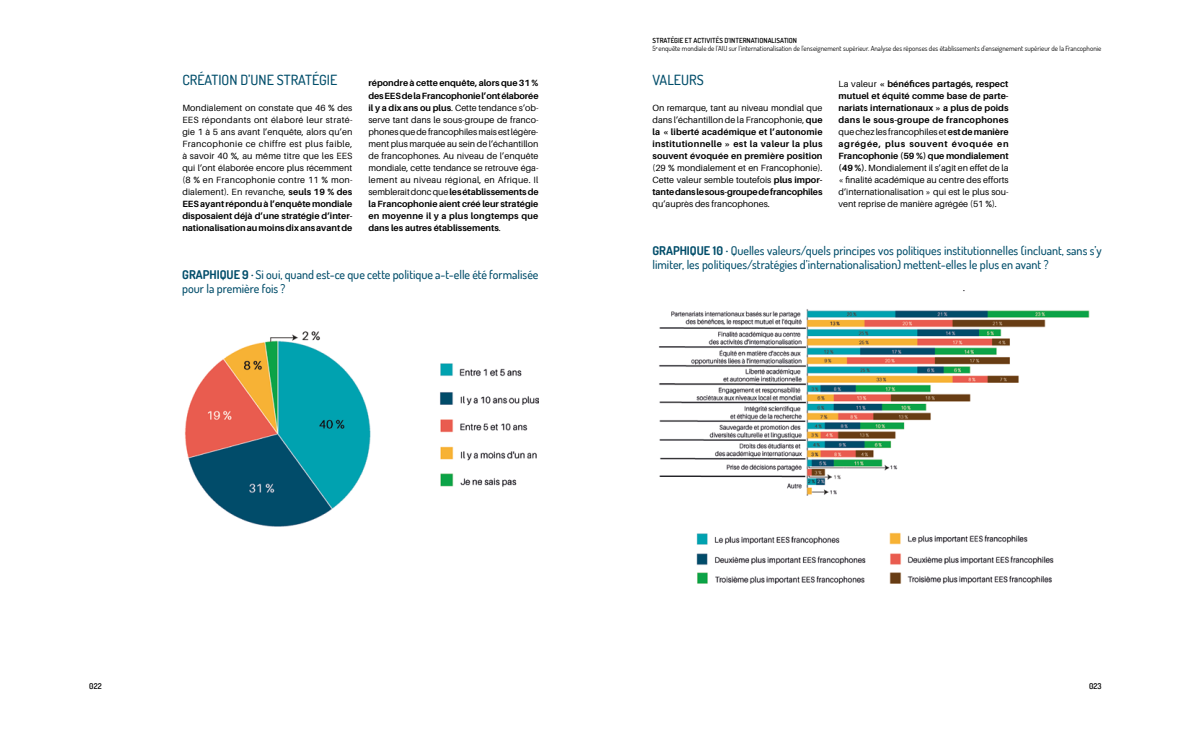
<style>
.page{position:relative;width:1191px;height:738px;background:#fff}
.page>*{position:absolute;margin:0;border:0;box-sizing:border-box;transform-origin:0 0}
.t1{font:500 14px "Dosis";color:#004d6a}
.t2{font:500 12px/14.4px "Dosis";color:#004d6a}
.t3{font:9px/12px "Aileron";color:#000;text-align:justify}
.t4{font:700 9px/12px "Aileron";letter-spacing:.015em;color:#000;text-align:justify}
.t5{font:600 8px "Dosis";color:#000}
.t6{font:7px/8.4px "Dosis";color:#000}
.s1{font-weight:700}
.s2{font-weight:600}
.s3{font-weight:400}
</style>
<div class="page">
<img style="left:184px;top:331px;width:354px;height:195px">
<img style="left:659px;top:290px;width:431px;height:293px">
<h1 class="t1" style="left:182px;top:70px;width:156px">CRÉATION D’UNE STRATÉGIE</h1>
<p class="t3" style="left:182px;top:101px;width:172px">Mondialement on constate que 46 % des EES répondants ont élaboré leur straté&shy;gie 1 à 5 ans avant l’enquête, alors qu’en Francophonie ce chiffre est plus faible, à savoir 40 %, au même titre que les EES qui l’ont élaborée encore plus récemment (8 % en Francophonie contre 11 % mon&shy;dialement). En revanche, <span class="s1">seuls 19 % des EES ayant répondu à l’enquête mondiale disposaient déjà d’une stratégie d’inter&shy;nationalisation au moins dix ans avant de</span></p>
<p class="t3" style="left:368px;top:77px;width:172px"><span class="s1">répondre à cette enquête, alors que 31 % des EES de la Francophonie l’ont élaborée il y a dix ans ou plus</span>. Cette tendance s’ob&shy;serve tant dans le sous-groupe de franco&shy;phones que de francophiles mais est légère&shy;ment plus marquée au sein de l’échantillon de francophones. Au niveau de l’enquête mondiale, cette tendance se retrouve éga&shy;lement au niveau régional, en Afrique. Il semblerait donc que <span class="s1">les établissements de la Francophonie aient créé leur stratégie en moyenne il y a plus longtemps que dans les autres établissements</span>.</p>
<h2 class="t2" style="left:182px;top:267px;width:358px"><span class="s1">GRAPHIQUE 9 ·</span> Si oui, quand est-ce que cette politique a-t-elle été formalisée pour la première fois ?</h2>
<p class="t6" style="left:652px;top:36px;width:450px"><span class="s2">STRATÉGIE ET ACTIVITÉS D’INTERNATIONALISATION<br></span>5<sup>e</sup> enquête mondiale de l'AIU sur l'internationalisation de l'enseignement supérieur. Analyse des réponses des établissements d'enseignement supérieur de la Francophonie</p>
<h1 class="t1" style="left:652px;top:70px;width:53px">VALEURS</h1>
<p class="t4" style="left:652px;top:101px;width:172px"><span class="s3">On remarque, tant au niveau mondial que dans l’échantillon de la Francophonie,</span> que la « liberté académique et l’autonomie institutionnelle » est la valeur la plus souvent évoquée en première position</p>
<p class="t3" style="left:652px;top:161px;width:172px">(29 % mondialement et en Francophonie).<br>Cette valeur semble toutefois <span class="s1">plus impor&shy;tante dans le sous-groupe de francophiles</span></p>
<p class="t3" style="left:652px;top:197px;width:119px">qu’auprès des francophones.</p>
<p class="t4" style="left:838px;top:77px;width:172px"><span class="s3">La valeur</span> « bénéfices partagés, respect mutuel et équité comme base de parte&shy;nariats internationaux » a plus de poids dans le sous-groupe de francophones <span class="s3">que chez les francophiles et</span> est de manière agrégée, plus souvent évoquée en Francophonie (59 %) que mondialement (49 %)<span class="s3">. Mondialement il s’agit en effet de la « finalité académique au centre des efforts d’internationalisation » qui est le plus sou&shy;vent reprise de manière agrégée (51 %).</span></p>
<h2 class="t2" style="left:652px;top:243px;width:451px"><span class="s1">GRAPHIQUE 10 ·</span> Quelles valeurs/quels principes vos politiques institutionnelles (incluant, sans s’y limiter, les politiques/stratégies d’internationalisation) mettent-elles le plus en avant ?</h2>
<p class="t5" style="left:89px;top:680px;width:14px">022</p>
<p class="t5" style="left:1089px;top:680px;width:14px">023</p>
</div>
